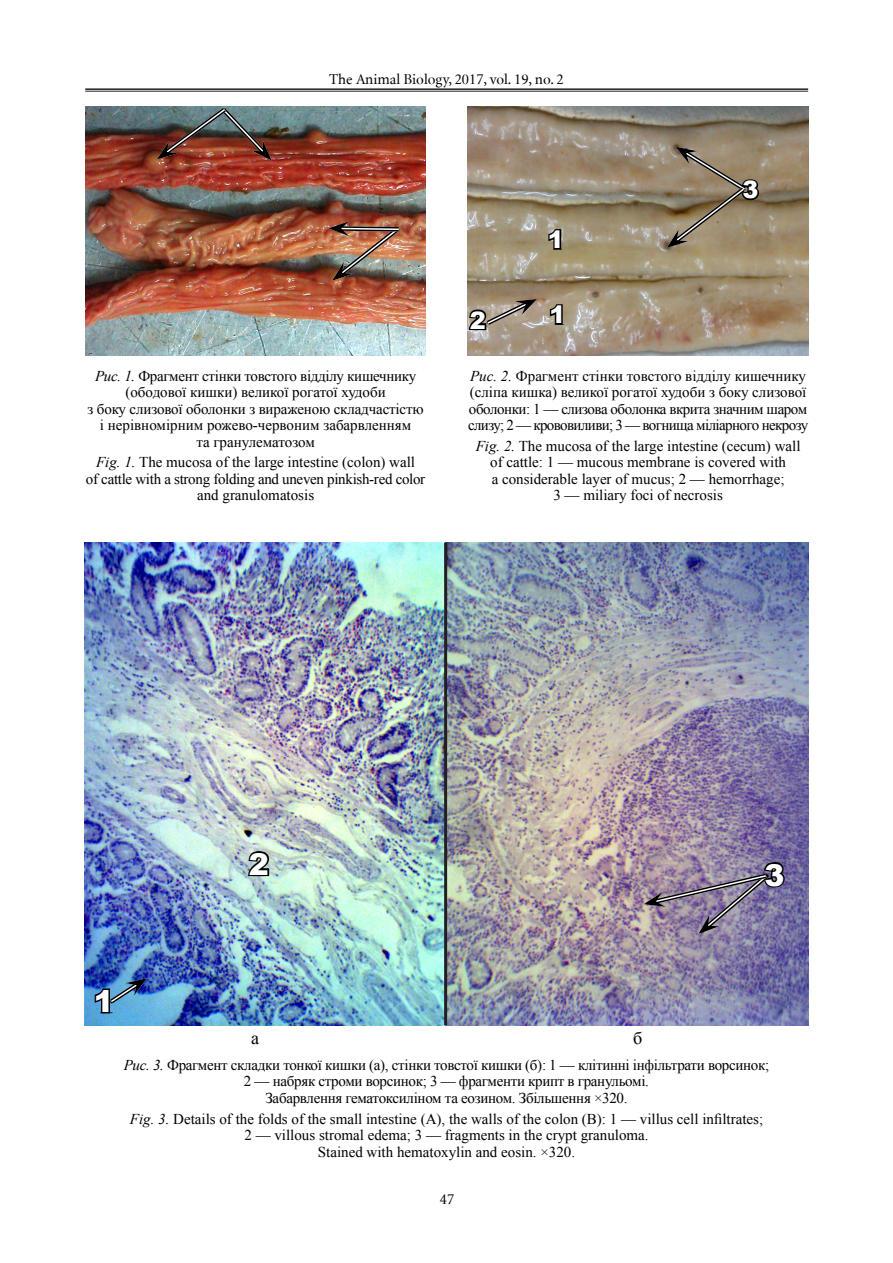
<style>
.page{position:relative;width:893px;height:1263px;background:#fff}
.page>*{position:absolute;margin:0;border:0;box-sizing:border-box;transform-origin:0 0}
.t1{font:900 30px "Arial";color:#fff}
.t2{font:900 24px "Arial";color:#fff}
.t3{font:18px "Times New Roman";color:#000}
.Звичайний{font:15px/16.5px "Times New Roman";color:#000;text-align:center}
.Звичайний-2{font:15px/16.5px "Times New Roman";letter-spacing:-.02em;color:#000;text-align:center}
.Звичайний-3{font:15px/16.5px "Times New Roman";letter-spacing:-.03em;color:#000}
.t4{font:15px "Minion Cyrillic";color:#000}
.s1{font-style:italic}
</style>
<div class="page">
<hr style="left:85px;top:88px;width:723px;height:2px;background:#231f20">
<hr style="left:85px;top:91px;width:723px;height:1px;background:#231f20">
<img style="left:85px;top:106px;width:340px;height:249px">
<img style="left:157px;top:106px;width:115px;height:55px">
<img style="left:328px;top:221px;width:77px;height:60px">
<img style="left:468px;top:106px;width:340px;height:249px">
<svg style="left:547px;top:227px;width:16px;height:24px"></svg>
<svg style="left:548px;top:302px;width:16px;height:24px"></svg>
<svg style="left:667px;top:147px;width:94px;height:101px"></svg>
<svg style="left:467px;top:298px;width:70px;height:34px"></svg>
<img style="left:85px;top:543px;width:723px;height:482px">
<svg style="left:246px;top:849px;width:25px;height:28px"></svg>
<img style="left:644px;top:860px;width:143px;height:74px">
<img style="left:93px;top:978px;width:54px;height:37px">
<hr style="left:444px;top:543px;width:3px;height:482px;background:#231f20">
<p class="t4" style="left:329px;top:70px;width:236px">The Animal Biology, 2017, vol. 19, no. 2</p>
<p class="t2" style="left:548px;top:222px;width:18px">1</p>
<p class="t2" style="left:470px;top:303px;width:18px">2</p>
<p class="t2" style="left:549px;top:297px;width:18px">1</p>
<p class="t2" style="left:742px;top:172px;width:18px">3</p>
<p class="Звичайний" style="left:88px;top:367px;width:338px"><span class="s1">Рис. 1.</span> Фрагмент стінки товстого відділу кишечнику (ободової кишки) великої рогатої худоби<br>з боку слизової оболонки з вираженою складчастістю і нерівномірним рожево-червоним забарвленням<br>та гранулематозом</p>
<p class="Звичайний" style="left:86px;top:454px;width:341px"><span class="s1">Fig. 1.</span> The mucosa of the large intestine (colon) wall<br>of cattle with a strong folding and uneven pinkish-red color and granulomatosis</p>
<p class="Звичайний-3" style="left:468px;top:367px;width:342px"><span class="s1">Рис. 2.</span> Фрагмент стінки товстого відділу кишечнику (сліпа кишка) великої рогатої худоби з боку слизової оболонки: 1 — слизова оболонка вкрита значним шаром слизу; 2 — крововиливи; 3 — вогнища міліарного некрозу</p>
<p class="Звичайний" style="left:476px;top:437px;width:326px"><span class="s1">Fig. 2.</span> The mucosa of the large intestine (cecum) wall of cattle: 1 — mucous membrane is covered with<br>a considerable layer of mucus; 2 — hemorrhage;<br>3 — miliary foci of necrosis</p>
<p class="t1" style="left:94px;top:979px;width:22px">1</p>
<p class="t1" style="left:249px;top:842px;width:22px">2</p>
<p class="t1" style="left:764px;top:853px;width:22px">3</p>
<p class="t3" style="left:251px;top:1026px;width:9px">а</p>
<p class="t3" style="left:633px;top:1026px;width:11px">б</p>
<p class="Звичайний-2" style="left:124px;top:1056px;width:647px"><span class="s1">Рис. 3.</span> Фрагмент складки тонкої кишки (а), стінки товстої кишки (б): 1 — клітинні інфільтрати ворсинок;<br>2 — набряк строми ворсинок; 3 — фрагменти крипт в гранульомі.<br>Забарвлення гематоксиліном та еозином. Збільшення ×320.</p>
<p class="Звичайний" style="left:130px;top:1110px;width:635px"><span class="s1">Fig. 3.</span> Details of the folds of the small intestine (A), the walls of the colon (B): 1 — villus cell infiltrates;<br>2 — villous stromal edema; 3 — fragments in the crypt granuloma.<br>Stained with hematoxylin and eosin. ×320.</p>
<p class="t4" style="left:440px;top:1190px;width:16px">47</p>
</div>
